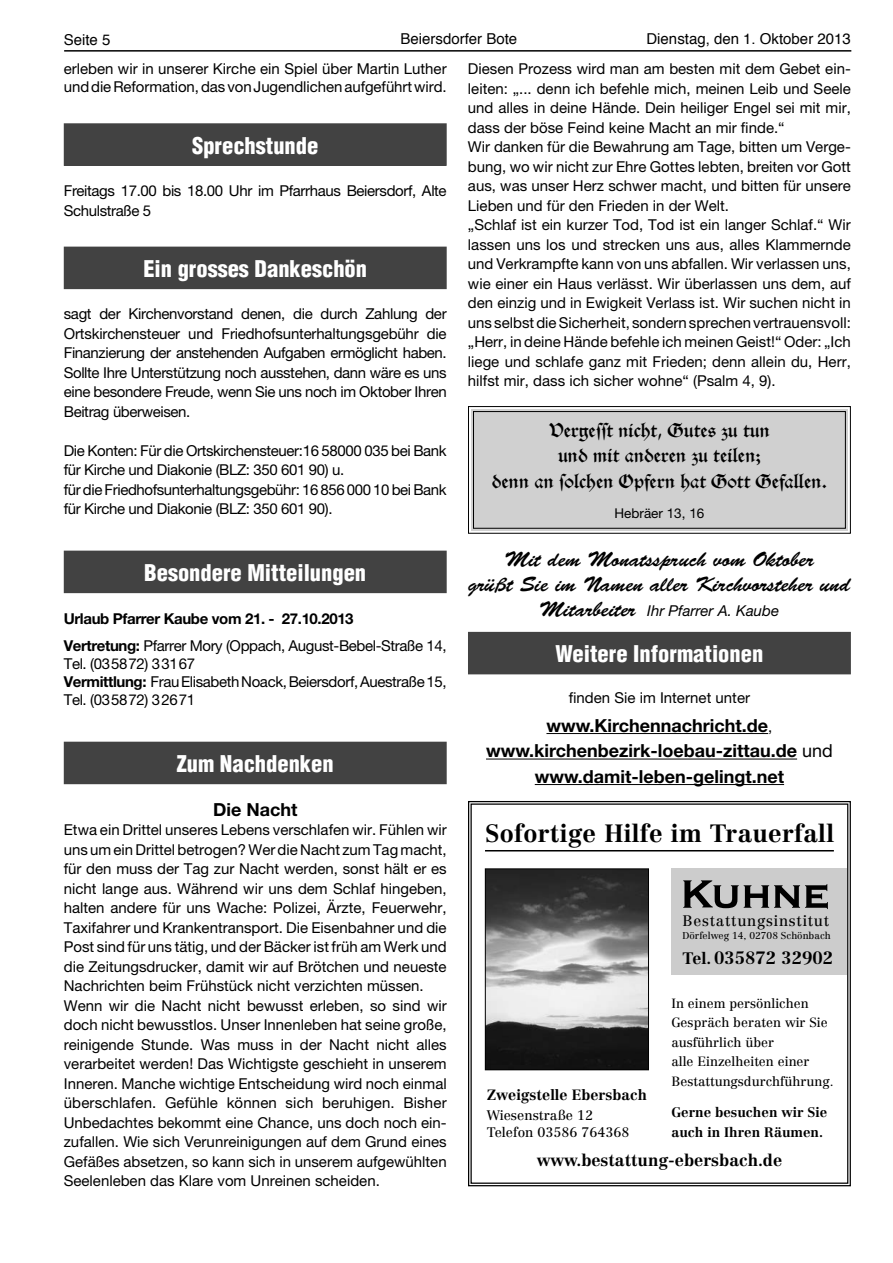
<style>
.page{position:relative;width:893px;height:1263px;background:#fff}
.page>*{position:absolute;margin:0;border:0;box-sizing:border-box;transform-origin:0 0}
.t1{font:700 52.2px "Copperplate Gothic BT";letter-spacing:-.065em;color:#000}
.t2{font:700 24.6px "Centennial";letter-spacing:.01em;color:#000}
.t3{font:900 condensed 22.5px "Helvetica";color:#fff}
.t4{font:21px/25.2px "Alte Schwabacher D";color:#000;text-align:center}
.t5{font:21px/25.2px "Brush Script";color:#000;text-align:center}
.t6{font:700 18px/25.5px "Helvetica Neue";color:#000;text-align:center}
.t7{font:700 18px "Helvetica Neue LT Pro";color:#000}
.t8{font:700 17.55px "Centennial";color:#000}
.t9{font:700 16.65px "Centennial";color:#000}
.t10{font:15px/19.5px "Helvetica Neue LT Pro";color:#000}
.t11{font:15px/19.5px "Helvetica Neue LT Pro";letter-spacing:-.025em;color:#000}
.t12{font:700 15px/27px "Helvetica Neue LT Pro";letter-spacing:-.025em;color:#000}
.t13{font:15px "Helvetica";color:#000}
.t14{font:italic 15px "Helvetica Neue LT Pro";color:#000}
.t15{font:15px "Helvetica Neue";color:#000}
.t16{font:15px "Centennial";letter-spacing:.055em;color:#000}
.t17{font:700 14.7px "Centennial";color:#000}
.t18{font:700 13.65px/19.6px "Centennial";color:#000}
.t19{font:13.65px/16.6px "Centennial";color:#000}
.t20{font:13.5px "Helvetica Neue";color:#000}
.t21{font:13.2px/19.6px "Centennial";color:#000}
.t22{font:9.75px "Centennial";color:#000}
.s1{font-weight:400}
.s2{font-weight:700}
.s3{font-family:"Brush Script";font-style:normal;font-size:21px}
.s4{font-weight:400;font-size:15px}
.s5{font-size:16.35px}
</style>
<div class="page">
<hr style="left:64px;top:50px;width:787px;height:2px;background:#000">
<div style="left:468px;top:801px;width:382px;height:385px;border:1px solid #000"></div>
<div style="left:470px;top:803px;width:378px;height:381px;border:1px solid #000"></div>
<div style="left:671px;top:869px;width:176px;height:106px;background:#ccc"></div>
<img style="left:487px;top:871px;width:159px;height:197px">
<div style="left:485px;top:869px;width:163px;height:201px;border:1px solid #000"></div>
<hr style="left:485px;top:850px;width:348px;height:2px;background:#000">
<div style="left:64px;top:124px;width:382px;height:41px;background:#424242"></div>
<div style="left:64px;top:123px;width:382px;height:43px;border:2px solid #424242"></div>
<div style="left:64px;top:247px;width:382px;height:41px;background:#424242"></div>
<div style="left:64px;top:247px;width:382px;height:42px;border:2px solid #424242"></div>
<div style="left:64px;top:551px;width:382px;height:41px;background:#424242"></div>
<div style="left:64px;top:551px;width:382px;height:42px;border:2px solid #424242"></div>
<div style="left:64px;top:742px;width:382px;height:41px;background:#424242"></div>
<div style="left:64px;top:742px;width:382px;height:42px;border:2px solid #424242"></div>
<div style="left:468px;top:633px;width:382px;height:41px;background:#424242"></div>
<div style="left:468px;top:632px;width:382px;height:42px;border:2px solid #424242"></div>
<hr style="left:546px;top:733px;width:222px;height:1px;background:#000">
<hr style="left:486px;top:759px;width:311px;height:1px;background:#000">
<hr style="left:534px;top:784px;width:250px;height:1px;background:#000">
<div style="left:468px;top:406px;width:383px;height:128px;background:#d0d0d0"></div>
<div style="left:473px;top:411px;width:372px;height:118px;border:1px solid #000"></div>
<p class="t13" style="left:64px;top:33px;width:48px">Seite 5</p>
<p class="t13" style="left:400px;top:33px;width:118px">Beiersdorfer Bote</p>
<p class="t13" style="left:646px;top:32px;width:206px">Dienstag, den 1. Oktober 2013</p>
<p class="t10" style="left:64px;top:61px;width:384px;line-height:18px">erleben wir in unserer Kirche ein Spiel über Martin Luther und die Reformation, das von Jugendlichen aufgeführt wird.</p>
<p class="t10" style="left:468px;top:61px;width:384px">Diesen Prozess wird man am besten mit dem Gebet ein&shy;leiten: „... denn ich befehle mich, meinen Leib und Seele und alles in deine Hände. Dein heiliger Engel sei mit mir, dass der böse Feind keine Macht an mir finde.“<br>Wir danken für die Bewahrung am Tage, bitten um Verge&shy;bung, wo wir nicht zur Ehre Gottes lebten, breiten vor Gott aus, was unser Herz schwer macht, und bitten für unsere Lieben und für den Frieden in der Welt.<br>„Schlaf ist ein kurzer Tod, Tod ist ein langer Schlaf.“ Wir lassen uns los und strecken uns aus, alles Klammernde und Verkrampfte kann von uns abfallen. Wir verlassen uns, wie einer ein Haus verlässt. Wir überlassen uns dem, auf den einzig und in Ewigkeit Verlass ist. Wir suchen nicht in uns selbst die Sicherheit, sondern sprechen vertrauensvoll: „Herr, in deine Hände befehle ich meinen Geist!“ Oder: „Ich liege und schlafe ganz mit Frieden; denn allein du, Herr, hilfst mir, dass ich sicher wohne“ (Psalm 4, 9).</p>
<h3 class="t3" style="left:192px;top:137px;width:128px">Sprechstunde</h3>
<p class="t11" style="left:64px;top:182px;width:384px">Freitags 17.00 bis 18.00 Uhr im Pfarrhaus Beiersdorf, Alte<br>Schulstraße 5</p>
<h3 class="t3" style="left:143px;top:260px;width:225px">Ein grosses Dankeschön</h3>
<p class="t10" style="left:64px;top:306px;width:384px;text-align:justify">sagt der Kirchenvorstand denen, die durch Zahlung der Ortskirchensteuer und Friedhofsunterhaltungsgebühr die Finanzierung der anstehenden Aufgaben ermöglicht haben.<br>Sollte Ihre Unterstützung noch ausstehen, dann wäre es uns eine besondere Freude, wenn Sie uns noch im Oktober Ihren Beitrag überweisen.</p>
<p class="t11" style="left:64px;top:442px;width:384px">Die Konten: Für die Ortskirchensteuer:16 58000 035 bei Bank für Kirche und Diakonie (BLZ: 350 601 90) u.<br>für die Friedhofsunterhaltungsgebühr: 16 856 000 10 bei Bank für Kirche und Diakonie (BLZ: 350 601 90).</p>
<h3 class="t4" style="left:492px;top:420px;width:336px">Vergesst nicht, Gute# zu tun<br>und mit anderen zu teilen;<br>denn an solchen Opfern hat Gott Gefallen.</h3>
<p class="t20" style="left:614px;top:509px;width:91px">Hebräer 13, 16</p>
<h3 class="t3" style="left:144px;top:564px;width:223px">Besondere Mitteilungen</h3>
<p class="t12" style="left:64px;top:606px;width:384px">Urlaub Pfarrer Kaube vom 21. - 27.10.2013<br>Vertretung: <span class="s1">Pfarrer Mory (Oppach, August-Bebel-Straße 14,</span></p>
<p class="t11" style="left:64px;top:655px;width:384px;line-height:18px">Tel. (03 58 72) 3 31 67<br><span class="s2">Vermittlung:</span> Frau Elisabeth Noack, Beiersdorf, Auestraße 15,<br>Tel. (03 58 72) 3 26 71</p>
<h3 class="t3" style="left:177px;top:755px;width:158px">Zum Nachdenken</h3>
<p class="t7" style="left:213px;top:802px;width:86px">Die Nacht</p>
<p class="t10" style="left:64px;top:821px;width:384px">Etwa ein Drittel unseres Lebens verschlafen wir. Fühlen wir uns um ein Drittel betrogen? Wer die Nacht zum Tag macht, für den muss der Tag zur Nacht werden, sonst hält er es nicht lange aus. Während wir uns dem Schlaf hingeben, halten andere für uns Wache: Polizei, Ärzte, Feuerwehr, Taxifahrer und Krankentransport. Die Eisenbahner und die Post sind für uns tätig, und der Bäcker ist früh am Werk und die Zeitungsdrucker, damit wir auf Brötchen und neueste Nachrichten beim Frühstück nicht verzichten müssen.<br>Wenn wir die Nacht nicht bewusst erleben, so sind wir doch nicht bewusstlos. Unser Innenleben hat seine große, reinigende Stunde. Was muss in der Nacht nicht alles verarbeitet werden! Das Wichtigste geschieht in unserem Inneren. Manche wichtige Entscheidung wird noch einmal überschlafen. Gefühle können sich beruhigen. Bisher Unbedachtes bekommt eine Chance, uns doch noch ein&shy;zufallen. Wie sich Verunreinigungen auf dem Grund eines Gefäßes absetzen, so kann sich in unserem aufgewühlten Seelenleben das Klare vom Unreinen scheiden.</p>
<h3 class="t5" style="left:468px;top:549px;width:383px">Mit dem Monatsspruch vom Oktober<br>grüßt Sie im Namen aller Kirchvorsteher und</h3>
<p class="t14" style="left:539px;top:605px;width:241px"><span class="s3">Mitarbeiter</span> Ihr Pfarrer A. Kaube</p>
<h3 class="t3" style="left:555px;top:645px;width:209px">Weitere Informationen</h3>
<p class="t15" style="left:569px;top:693px;width:183px">finden Sie im Internet unter</p>
<p class="t6" style="left:486px;top:714px;width:348px">www.Kirchennachricht.de<span class="s4">, </span>www.kirchenbezirk-loebau-zittau.de <span class="s1">und </span>www.damit-leben-gelingt.net</p>
<h2 class="t2" style="left:485px;top:823px;width:350px">Sofortige Hilfe im Trauerfall</h2>
<h1 class="t1" style="left:678px;top:866px;width:155px">Kuhne</h1>
<p class="t16" style="left:682px;top:914px;width:148px">Bestattungsinstitut</p>
<p class="t22" style="left:682px;top:931px;width:150px">Dörfelweg 14, 02708 Schönbach</p>
<p class="t8" style="left:682px;top:950px;width:152px"><span class="s5">Tel.</span> 035872 32902</p>
<p class="t21" style="left:671px;top:994px;width:164px">In einem persönlichen<br>Gespräch beraten wir Sie ausführlich über<br>alle Einzelheiten einer<br>Bestattungsdurchführung.</p>
<p class="t18" style="left:671px;top:1104px;width:157px">Gerne besuchen wir Sie auch in Ihren Räumen.</p>
<p class="t17" style="left:486px;top:1089px;width:162px">Zweigstelle Ebersbach</p>
<p class="t19" style="left:486px;top:1108px;width:144px">Wiesenstraße 12<br>Telefon 03586 764368</p>
<p class="t9" style="left:536px;top:1154px;width:247px">www.bestattung-ebersbach.de</p>
</div>
